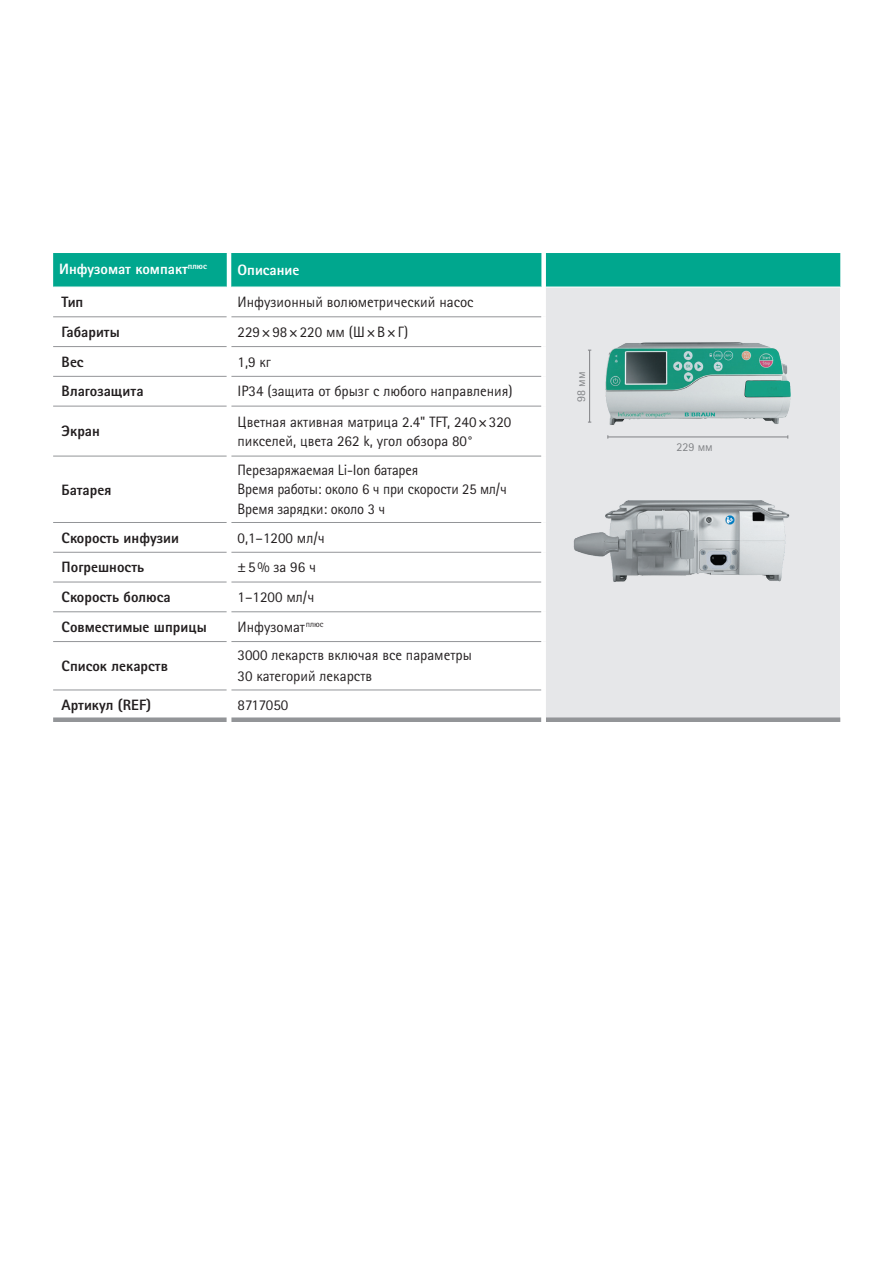
<style>
.page{position:relative;width:893px;height:1263px;background:#fff}
.page>*{position:absolute;margin:0;border:0;box-sizing:border-box;transform-origin:0 0}
.t1{font:15px/19.5px "Rotis Sans Serif Pro Cyr";color:#231f20}
.t2{font:800 15px "Rotis Sans Serif Pro Cyr";color:#231f20}
.t3{font:800 15px "Rotis Sans Serif Pro Cyr";color:#fff}
.t4{font:12px "Rotis Sans Serif Pro Cyr";color:#808285}
</style>
<div class="page">
<div style="left:53px;top:253px;width:787px;height:34px;background:#00a78e"></div>
<div style="left:544px;top:287px;width:296px;height:433px;background:#e6e7e9"></div>
<hr style="left:53px;top:316px;width:174px;height:1px;background:#939598">
<hr style="left:231px;top:316px;width:310px;height:1px;background:#939598">
<hr style="left:53px;top:346px;width:174px;height:1px;background:#939598">
<hr style="left:231px;top:346px;width:310px;height:1px;background:#939598">
<hr style="left:53px;top:376px;width:174px;height:1px;background:#939598">
<hr style="left:231px;top:376px;width:310px;height:1px;background:#939598">
<hr style="left:53px;top:406px;width:174px;height:1px;background:#939598">
<hr style="left:231px;top:406px;width:310px;height:1px;background:#939598">
<hr style="left:53px;top:456px;width:174px;height:1px;background:#939598">
<hr style="left:231px;top:456px;width:310px;height:1px;background:#939598">
<hr style="left:53px;top:522px;width:174px;height:1px;background:#939598">
<hr style="left:231px;top:522px;width:310px;height:1px;background:#939598">
<hr style="left:53px;top:552px;width:174px;height:1px;background:#939598">
<hr style="left:231px;top:552px;width:310px;height:1px;background:#939598">
<hr style="left:53px;top:582px;width:174px;height:1px;background:#939598">
<hr style="left:231px;top:582px;width:310px;height:1px;background:#939598">
<hr style="left:53px;top:611px;width:174px;height:1px;background:#939598">
<hr style="left:231px;top:611px;width:310px;height:1px;background:#939598">
<hr style="left:53px;top:641px;width:174px;height:1px;background:#939598">
<hr style="left:231px;top:641px;width:310px;height:1px;background:#939598">
<hr style="left:53px;top:690px;width:174px;height:1px;background:#939598">
<hr style="left:231px;top:690px;width:310px;height:1px;background:#939598">
<div style="left:546px;top:717px;width:294px;height:5px;background:#939598"></div>
<div style="left:53px;top:717px;width:174px;height:5px;background:#939598"></div>
<div style="left:231px;top:717px;width:310px;height:5px;background:#939598"></div>
<hr style="left:546px;top:287px;width:294px;height:1px;background:#fff">
<hr style="left:227px;top:253px;width:4px;height:34px;background:#fff">
<div style="left:541px;top:253px;width:5px;height:34px;background:#fff"></div>
<div style="left:541px;top:287px;width:5px;height:30px;background:#fff"></div>
<div style="left:541px;top:317px;width:5px;height:30px;background:#fff"></div>
<div style="left:541px;top:347px;width:5px;height:29px;background:#fff"></div>
<div style="left:541px;top:376px;width:5px;height:30px;background:#fff"></div>
<div style="left:541px;top:406px;width:5px;height:50px;background:#fff"></div>
<div style="left:541px;top:456px;width:5px;height:66px;background:#fff"></div>
<div style="left:541px;top:522px;width:5px;height:30px;background:#fff"></div>
<div style="left:541px;top:552px;width:5px;height:30px;background:#fff"></div>
<div style="left:541px;top:582px;width:5px;height:30px;background:#fff"></div>
<div style="left:541px;top:612px;width:5px;height:29px;background:#fff"></div>
<div style="left:541px;top:641px;width:5px;height:49px;background:#fff"></div>
<div style="left:541px;top:690px;width:5px;height:32px;background:#fff"></div>
<img style="left:588px;top:342px;width:203px;height:83px">
<img style="left:573px;top:500px;width:217px;height:82px">
<hr style="left:608px;top:437px;width:180px;height:1px;background:#808285">
<hr style="left:589px;top:350px;width:1px;height:72px;background:#808285">
<p class="t3" style="left:59px;top:259px;width:149px">Инфузомат компакт<sup>плюс</sup></p>
<p class="t3" style="left:238px;top:261px;width:63px">Описание</p>
<p class="t2" style="left:62px;top:293px;width:23px">Тип</p>
<p class="t1" style="left:238px;top:292px;width:238px">Инфузионный волюметрический насос</p>
<p class="t2" style="left:62px;top:322px;width:60px">Габариты</p>
<p class="t1" style="left:238px;top:322px;width:172px">229×98×220 мм (Ш×В×Г)</p>
<p class="t2" style="left:62px;top:352px;width:23px">Вес</p>
<p class="t1" style="left:238px;top:352px;width:35px">1,9 кг</p>
<p class="t2" style="left:62px;top:382px;width:83px">Влагозащита</p>
<p class="t1" style="left:238px;top:382px;width:277px">IP34 (защита от брызг с любого направления)</p>
<p class="t2" style="left:62px;top:422px;width:40px">Экран</p>
<p class="t1" style="left:238px;top:412px;width:275px">Цветная активная матрица 2.4" TFT, 240×320 пикселей, цвета 262 k, угол обзора 80°</p>
<p class="t2" style="left:62px;top:480px;width:51px">Батарея</p>
<p class="t1" style="left:238px;top:460px;width:271px">Перезаряжаемая Li-Ion батарея<br>Время работы: около 6 ч при скорости 25 мл/ч<br>Время зарядки: около 3 ч</p>
<p class="t2" style="left:62px;top:528px;width:119px">Скорость инфузии</p>
<p class="t1" style="left:237px;top:528px;width:89px">0,1–1200 мл/ч</p>
<p class="t2" style="left:62px;top:558px;width:84px">Погрешность</p>
<p class="t1" style="left:237px;top:558px;width:80px">±5% за 96 ч</p>
<p class="t2" style="left:62px;top:587px;width:111px">Скорость болюса</p>
<p class="t1" style="left:237px;top:587px;width:78px">1–1200 мл/ч</p>
<p class="t2" style="left:62px;top:617px;width:147px">Совместимые шприцы</p>
<p class="t1" style="left:237px;top:617px;width:88px">Инфузомат<sup>плюс</sup></p>
<p class="t2" style="left:62px;top:656px;width:108px">Список лекарств</p>
<p class="t1" style="left:237px;top:645px;width:236px;line-height:21px">3000 лекарств включая все параметры<br>30 категорий лекарств</p>
<p class="t2" style="left:62px;top:695px;width:91px">Артикул (REF)</p>
<p class="t1" style="left:237px;top:695px;width:52px">8717050</p>
<p class="t4" style="left:574px;top:402px;width:32px;rotate:-90deg">98 мм</p>
<p class="t4" style="left:677px;top:439px;width:38px">229 мм</p>
</div>
